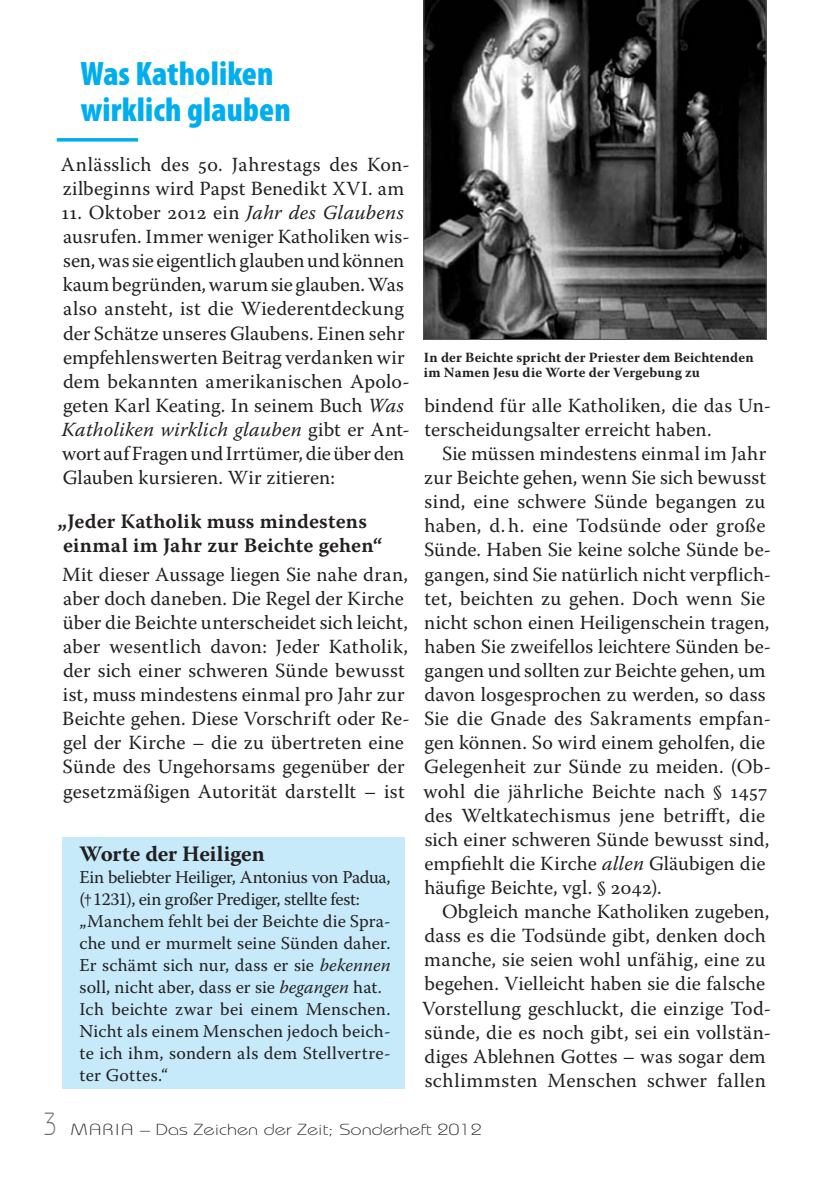
<style>
.page{position:relative;width:823px;height:1191px;background:#fff}
.page>*{position:absolute;margin:0;border:0;box-sizing:border-box;transform-origin:0 0}
.t1{font:900 condensed 34px/36px "Myriad Pro";letter-spacing:.005em;color:#00aeef}
.t2{font:700 22px "Warnock Pro";letter-spacing:-.01em;color:#231f20}
.t3{font:20.4px/24.2px "Warnock Pro Semibold Capt";letter-spacing:.01em;color:#231f20}
.t4{font:20px/24px "Warnock Pro";letter-spacing:.005em;color:#231f20}
.t5{font:18px/22px "Warnock Pro";letter-spacing:.005em;color:#231f20}
.t6{font:300 16px "Bauhaus";color:#231f20;scale:1.25 1}
.t7{font:700 14px/15px "Warnock Pro";letter-spacing:.015em;color:#231f20}
.s1{font-style:italic}
.s2{font-size:32px;color:#6c6d70}
</style>
<div class="page">
<svg style="left:57px;top:138px;width:81px;height:4px"></svg>
<svg style="left:423px;top:0;width:343px;height:340px;background:#494949"></svg>
<div style="left:62px;top:837px;width:342px;height:252px;background:#c6eafa"></div>
<h1 class="t1" style="left:80px;top:56px;width:212px">Was Katholiken wirklich glauben</h1>
<p class="t4" style="left:61px;top:152px;width:350px">Anlässlich des 50. Jahrestags des Kon&shy;zilbeginns wird Papst Benedikt XVI. am</p>
<p class="t4" style="left:61px;top:200px;width:350px">11. Oktober 2012 ein <span class="s1">Jahr des Glaubens </span>ausrufen. Immer weniger Katholiken wis&shy;sen, was sie eigentlich glauben und können kaum begründen, warum sie glauben. Was also ansteht, ist die Wiederentdeckung der Schätze unseres Glaubens. Einen sehr empfehlenswerten Beitrag verdanken wir dem bekannten amerikanischen Apolo&shy;geten Karl Keating. In seinem Buch <span class="s1">Was Katholiken wirklich glauben</span> gibt er Ant&shy;wort auf Fragen und Irrtümer, die über den Glauben kursieren. Wir zitieren:</p>
<p class="t3" style="left:58px;top:509px;width:326px">„Jeder Katholik muss mindestens einmal im Jahr zur Beichte gehen“</p>
<p class="t4" style="left:62px;top:561px;width:349px">Mit dieser Aussage liegen Sie nahe dran, aber doch daneben. Die Regel der Kirche über die Beichte unterscheidet sich leicht, aber wesentlich davon: Jeder Katholik, der sich einer schweren Sünde bewusst ist, muss mindestens einmal pro Jahr zur Beichte gehen. Diese Vorschrift oder Re&shy;gel der Kirche – die zu übertreten eine Sünde des Ungehorsams gegenüber der gesetzmäßigen Autorität darstellt – ist</p>
<p class="t2" style="left:79px;top:840px;width:186px">Worte der Heiligen</p>
<p class="t5" style="left:79px;top:866px;width:312px">Ein beliebter Heiliger, Antonius von Padua, (†1231), ein großer Prediger, stellte fest: „Manchem fehlt bei der Beichte die Spra&shy;che und er murmelt seine Sünden daher.<br>Er schämt sich nur, dass er sie <span class="s1">bekennen </span>soll, nicht aber, dass er sie <span class="s1">begangen</span> hat.<br>Ich beichte zwar bei einem Menschen.<br>Nicht als einem Menschen jedoch beich&shy;te ich ihm, sondern als dem Stellvertre&shy;ter Gottes.“</p>
<p class="t7" style="left:423px;top:350px;width:331px">In der Beichte spricht der Priester dem Beichtenden im Namen Jesu die Worte der Vergebung zu</p>
<p class="t4" style="left:424px;top:393px;width:348px">bindend für alle Katholiken, die das Un&shy;terscheidungsalter erreicht haben.</p>
<p class="t4" style="left:423px;top:441px;width:349px;text-indent:18px">Sie müssen mindestens einmal im Jahr zur Beichte gehen, wenn Sie sich bewusst sind, eine schwere Sünde begangen zu haben, d. h. eine Todsünde oder große Sünde. Haben Sie keine solche Sünde be&shy;gangen, sind Sie natürlich nicht verpflich&shy;tet, beichten zu gehen. Doch wenn Sie nicht schon einen Heiligenschein tragen, haben Sie zweifellos leichtere Sünden be&shy;gangen und sollten zur Beichte gehen, um davon losgesprochen zu werden, so dass Sie die Gnade des Sakraments empfan&shy;gen können. So wird einem geholfen, die Gelegenheit zur Sünde zu meiden. (Ob&shy;wohl die jährliche Beichte nach § 1457 des Weltkatechismus jene betrifft, die sich einer schweren Sünde bewusst sind, empfiehlt die Kirche <span class="s1">allen</span> Gläubigen die häufige Beichte, vgl. § 2042).</p>
<p class="t4" style="left:422px;top:899px;width:350px;text-indent:20px">Obgleich manche Katholiken zugeben, dass es die Todsünde gibt, denken doch manche, sie seien wohl unfähig, eine zu begehen. Vielleicht haben sie die falsche Vorstellung geschluckt, die einzige Tod&shy;sünde, die es noch gibt, sei ein vollstän&shy;diges Ablehnen Gottes – was sogar dem schlimmsten Menschen schwer fallen</p>
<p class="t6" style="left:43px;top:1120px;width:352px"><span class="s2">3</span> MARIA – Das Zeichen der Zeit; Sonderheft 2012</p>
</div>
